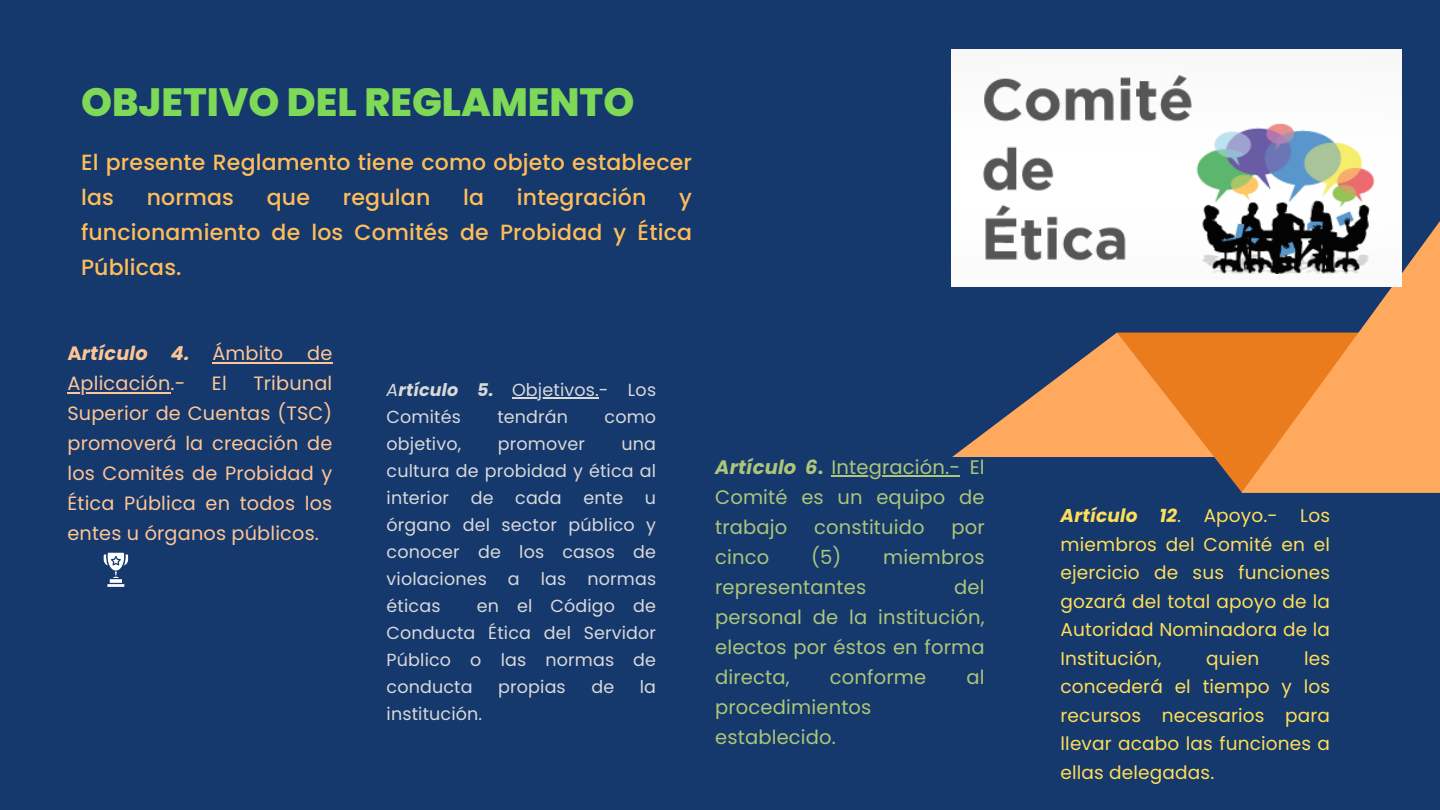
<style>
.page{position:relative;width:1440px;height:810px;background:#15386d}
.page>*{position:absolute;margin:0;border:0;box-sizing:border-box;transform-origin:0 0}
.t1{font:800 39.4px "Poppins";color:#7ed957}
.t2{font:500 22px/35.2px "Poppins";letter-spacing:.01em;color:#ffbd59}
.t3{font:19.5px/30px "Poppins";letter-spacing:.01em;color:#adc67a}
.t4{font:19.3px/30px "Poppins";letter-spacing:.01em;color:#ffc695;text-align:justify}
.t5{font:italic 700 19.3px "Poppins";letter-spacing:.01em;color:#ffc695}
.t6{font:18.5px/28.5px "Poppins";letter-spacing:.01em;color:#ffde59;text-align:justify}
.t7{font:17.5px/27px "Poppins";letter-spacing:.01em;color:#d9d9d9;text-align:justify}
.s1{font-style:normal}
.s2{font-weight:400;font-style:normal}
.s3{font-style:italic}
.s4{font-weight:700;font-style:italic}
.s5{font-weight:700}
</style>
<div class="page">
<svg style="left:104px;top:553px;width:24px;height:34px"></svg>
<svg style="left:952px;top:333px;width:289px;height:158px"></svg>
<svg style="left:1241px;top:221px;width:199px;height:272px;fill:#ffa95f"></svg>
<img style="left:952px;top:50px;width:450px;height:237px">
<hr style="left:212px;top:362px;width:121px;height:1px;background:#ffc695">
<hr style="left:67px;top:392px;width:104px;height:1px;background:#ffc695">
<hr style="left:832px;top:476px;width:128px;height:1px;background:#adc67a">
<hr style="left:512px;top:397px;width:87px;height:2px;background:#d9d9d9">
<h2 class="t1" style="left:81px;top:74px;width:555px">OBJETIVO DEL REGLAMENTO</h2>
<h3 class="t2" style="left:81px;top:144px;width:613px">El presente Reglamento tiene como objeto establecer las</h3>
<h3 class="t2" style="left:147px;top:180px;width:89px">normas</h3>
<h3 class="t2" style="left:267px;top:180px;width:45px">que</h3>
<h3 class="t2" style="left:343px;top:180px;width:89px">regulan</h3>
<h3 class="t2" style="left:463px;top:180px;width:22px">la</h3>
<h3 class="t2" style="left:517px;top:180px;width:131px">integración</h3>
<h3 class="t2" style="left:81px;top:180px;width:613px;text-align:justify;text-indent:598px">y funcionamiento de los Comités de Probidad y Ética Públicas.</h3>
<p class="t5" style="left:67px;top:340px;width:266px"><span class="s1">A</span>rtículo 4. <span class="s2">Ámbito de</span></p>
<p class="t4" style="left:67px;top:369px;width:119px">Aplicación.-</p>
<p class="t4" style="left:212px;top:369px;width:16px">El</p>
<p class="t4" style="left:67px;top:369px;width:266px;text-indent:186px">Tribunal Superior de Cuentas (TSC) promoverá la creación de los Comités de Probidad y Ética Pública en todos los entes u órganos públicos.</p>
<h3 class="t7" style="left:387px;top:376px;width:271px"><span class="s3">A</span><span class="s4">rtículo 5.</span> Objetivos.- Los<br>Comités</h3>
<p class="t7" style="left:497px;top:403px;width:72px">tendrán</p>
<p class="t7" style="left:605px;top:403px;width:53px">como</p>
<p class="t7" style="left:387px;top:430px;width:76px">objetivo,</p>
<p class="t7" style="left:498px;top:430px;width:89px">promover</p>
<p class="t7" style="left:387px;top:430px;width:271px;text-indent:235px">una cultura de probidad y ética al interior de cada ente u órgano del sector público y conocer de los casos de violaciones a las normas éticas</p>
<p class="t7" style="left:387px;top:592px;width:271px;text-indent:90px">en el Código de Conducta Ética del Servidor Público o las normas de conducta</p>
<p class="t7" style="left:498px;top:673px;width:69px">propias</p>
<p class="t7" style="left:591px;top:673px;width:24px">de</p>
<p class="t7" style="left:640px;top:673px;width:18px">la</p>
<p class="t7" style="left:387px;top:700px;width:97px">institución.</p>
<p class="t3" style="left:715px;top:452px;width:271px"><span class="s4">Artículo 6</span><span class="s5">.</span> Integración.- El</p>
<h3 class="t3" style="left:715px;top:482px;width:271px">Comité es un equipo de trabajo</h3>
<h3 class="t3" style="left:814px;top:512px;width:112px">constituido</h3>
<h3 class="t3" style="left:951px;top:512px;width:35px">por</h3>
<h3 class="t3" style="left:715px;top:542px;width:271px;text-indent:96px">(5) miembros representantes</h3>
<h3 class="t3" style="left:715px;top:542px;width:56px">cinco</h3>
<h3 class="t3" style="left:715px;top:572px;width:271px;text-align:justify;text-indent:239px">del personal de la institución, electos por éstos en forma directa,</h3>
<h3 class="t3" style="left:830px;top:662px;width:98px">conforme</h3>
<h3 class="t3" style="left:966px;top:662px;width:20px">al</h3>
<h3 class="t3" style="left:715px;top:692px;width:158px">procedimientos establecido.</h3>
<p class="t6" style="left:1061px;top:501px;width:271px"><span class="s4">Artículo 12</span>. Apoyo.- Los miembros del Comité en el ejercicio de sus funciones gozará del total apoyo de la Autoridad Nominadora de la Institución,</p>
<p class="t6" style="left:1206px;top:644px;width:54px">quien</p>
<p class="t6" style="left:1061px;top:644px;width:271px;text-indent:244px">les concederá el tiempo y los recursos necesarios para llevar acabo las funciones a ellas delegadas.</p>
</div>
